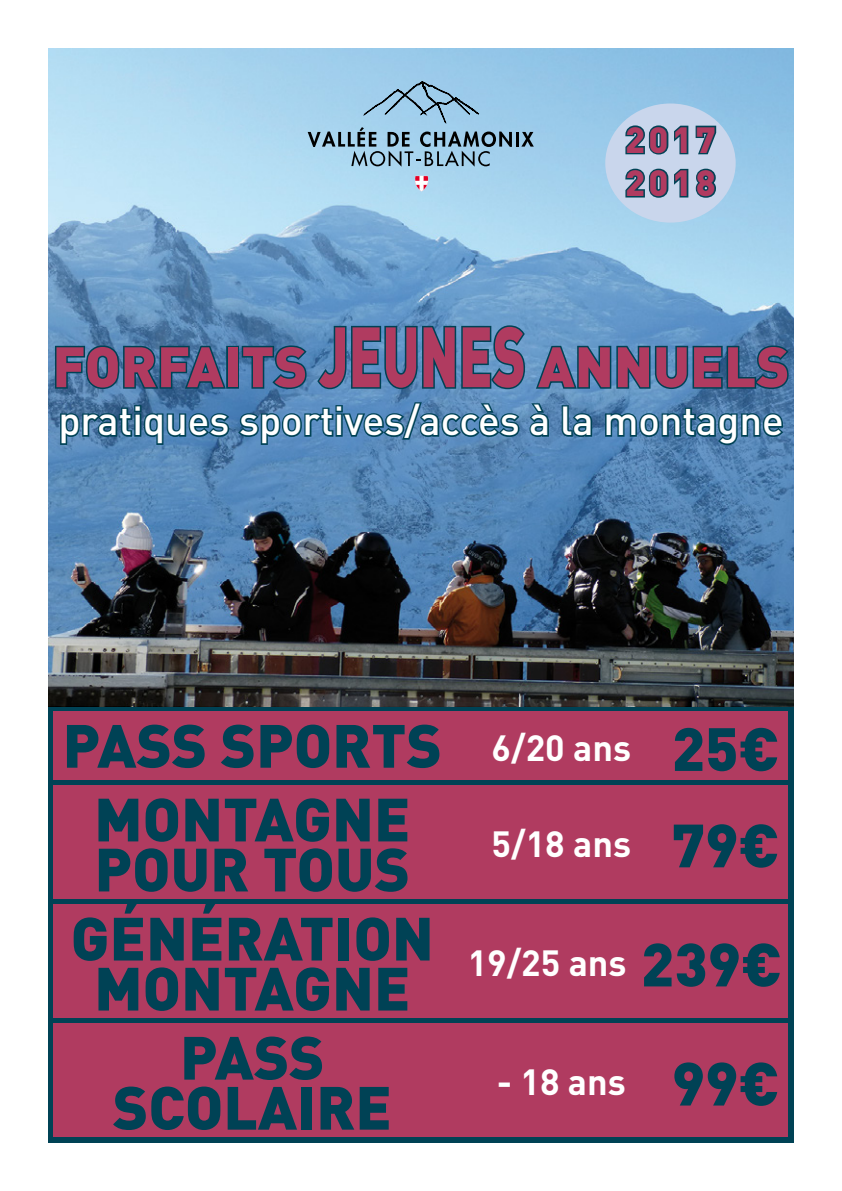
<style>
.page{position:relative;width:842px;height:1191px;background:#fff}
.page>*{position:absolute;margin:0;border:0;box-sizing:border-box;transform-origin:0 0}
.t1{font:900 60px/50px "DIN";color:#004255}
.t2{font:900 56px "DIN";color:#b03b60}
.t3{font:500 40px "DIN";color:#fff}
.t4{font:700 36px "DIN";color:#fff}
.t5{font:900 36px "DIN";letter-spacing:.1em;color:#b03b60}
.s1{font-size:84px}
</style>
<div class="page">
<div style="left:48px;top:48px;width:746px;height:1094px;background:#004255"></div>
<img style="left:48px;top:48px;width:746px;height:658px">
<svg style="left:53px;top:344px;width:174px;height:47px"></svg>
<div style="left:226px;top:346px;width:13px;height:43px;border:3px solid #004255"></div>
<svg style="left:240px;top:344px;width:69px;height:46px"></svg>
<svg style="left:315px;top:324px;width:212px;height:67px"></svg>
<svg style="left:534px;top:344px;width:257px;height:47px"></svg>
<svg style="left:59px;top:406px;width:75px;height:40px"></svg>
<div style="left:134px;top:413px;width:7px;height:24px;border:3px solid #004255"></div>
<div style="left:134px;top:405px;width:7px;height:7px;border:3px solid #004255"></div>
<svg style="left:141px;top:400px;width:380px;height:46px"></svg>
<svg style="left:528px;top:402px;width:22px;height:37px"></svg>
<svg style="left:560px;top:404px;width:34px;height:35px"></svg>
<svg style="left:603px;top:406px;width:182px;height:40px"></svg>
<div style="left:54px;top:711px;width:734px;height:69px;background:#b03b60"></div>
<div style="left:54px;top:785px;width:734px;height:114px;background:#b03b60"></div>
<div style="left:54px;top:1023px;width:734px;height:114px;background:#b03b60"></div>
<div style="left:54px;top:904px;width:734px;height:114px;background:#b03b60"></div>
<svg style="left:413px;top:176px;width:17px;height:15px"></svg>
<hr style="left:516px;top:132px;width:3px;height:15px;background:#000">
<svg style="left:521px;top:132px;width:13px;height:15px"></svg>
<svg style="left:308px;top:81px;width:204px;height:86px;background:#8cb4cd"></svg>
<div style="left:605px;top:103px;width:131px;height:120px;background:#c9d6ec;border-radius:50%"></div>
<svg style="left:625px;top:125px;width:92px;height:30px"></svg>
<svg style="left:625px;top:168px;width:91px;height:30px"></svg>
<p class="t5" style="left:625px;top:116px;width:92px">2017</p>
<p class="t5" style="left:625px;top:159px;width:92px">2018</p>
<p class="t2" style="left:52px;top:329px;width:739px">FORFAITS <span class="s1">JEUNES</span> ANNUELS</p>
<p class="t3" style="left:58px;top:395px;width:727px">pratiques sportives/accès à la montagne</p>
<p class="t1" style="left:63px;top:717px;width:381px">PASS SPORTS</p>
<p class="t4" style="left:492px;top:724px;width:141px">6/20 ans</p>
<p class="t1" style="left:672px;top:721px;width:109px">25€</p>
<p class="t1" style="left:94px;top:791px;width:318px">MONTAGNE<br>POUR TOUS</p>
<p class="t4" style="left:492px;top:820px;width:141px">5/18 ans</p>
<p class="t1" style="left:672px;top:817px;width:109px">79€</p>
<p class="t1" style="left:71px;top:910px;width:365px">GÉNÉRATION</p>
<p class="t1" style="left:94px;top:960px;width:318px">MONTAGNE</p>
<p class="t1" style="left:180px;top:1029px;width:146px">PASS</p>
<p class="t1" style="left:113px;top:1079px;width:280px">SCOLAIRE</p>
<p class="t4" style="left:468px;top:939px;width:160px">19/25 ans</p>
<p class="t1" style="left:641px;top:936px;width:143px">239€</p>
<p class="t4" style="left:497px;top:1058px;width:131px">- 18 ans</p>
<p class="t1" style="left:672px;top:1055px;width:109px">99€</p>
</div>
